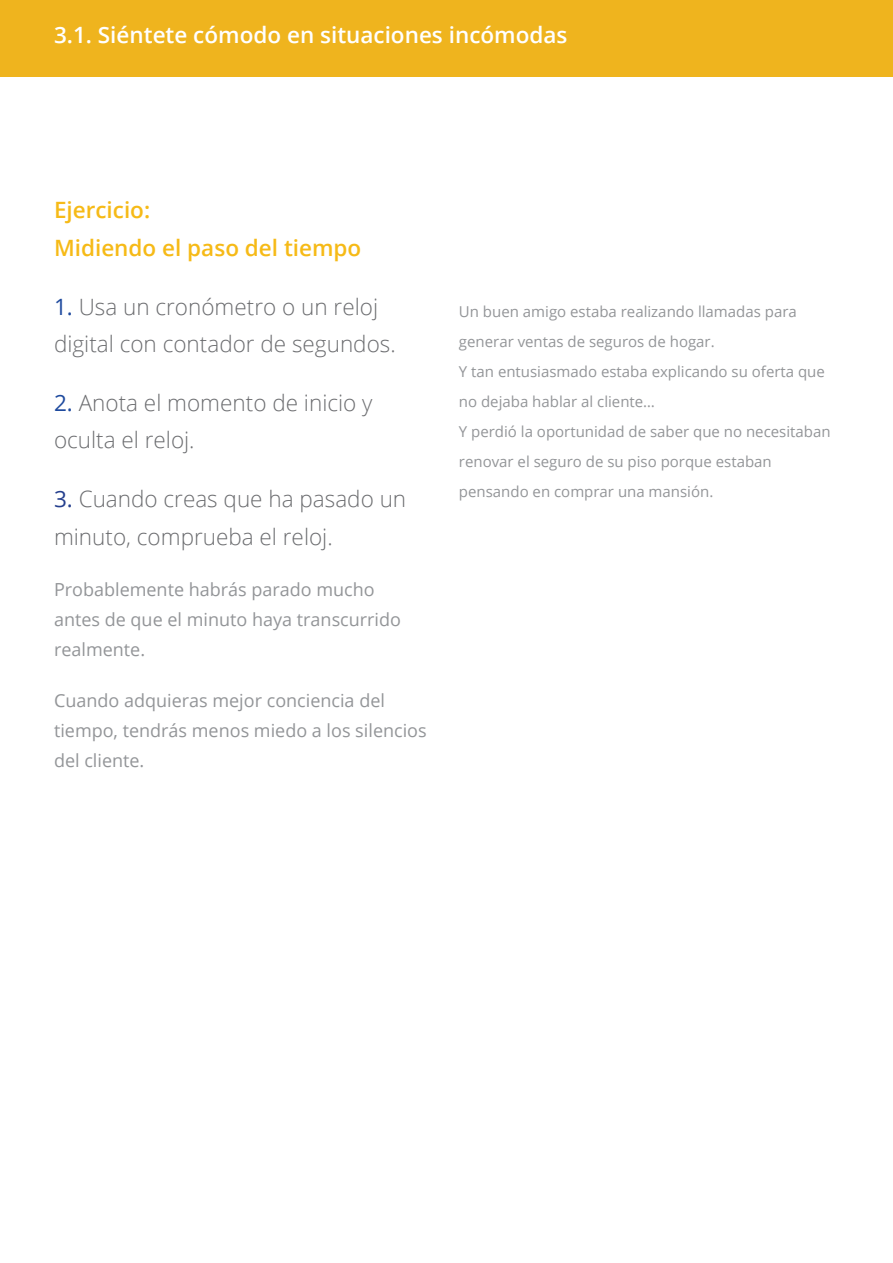
<style>
.page{position:relative;width:893px;height:1263px;background:#fff}
.page>*{position:absolute;margin:0;border:0;box-sizing:border-box;transform-origin:0 0}
.entrada{font:300 22.5px/37.5px "Open Sans";color:#6c6d70}
.t1{font:600 22.5px "Open Sans";color:#fff}
.entrada-2{font:600 22.5px/37.5px "Open Sans";color:#f6ba17}
.t2{font:18px/30px "Open Sans";color:#939598}
.t3{font:15px/30px "Open Sans";color:#939598}
.s1{font-weight:400;color:#1e4a9e}
.s2{font-weight:400;color:#253f8e}
</style>
<div class="page">
<div style="left:0;top:0;width:893px;height:77px;background:#efb41e"></div>
<p class="t1" style="left:54px;top:19px;width:515px">3.1. Siéntete cómodo en situaciones incómodas</p>
<p class="entrada-2" style="left:54px;top:191px;width:309px">Ejercicio:<br>Midiendo el paso del tiempo</p>
<p class="entrada" style="left:54px;top:287px;width:343px"><span class="s1">1.</span> Usa un cronómetro o un reloj digital con contador de segundos.</p>
<p class="entrada" style="left:54px;top:383px;width:320px"><span class="s1">2.</span> Anota el momento de inicio y oculta el reloj.</p>
<p class="entrada" style="left:54px;top:479px;width:354px"><span class="s2">3.</span> Cuando creas que ha pasado un minuto, comprueba el reloj.</p>
<p class="t2" style="left:54px;top:574px;width:349px">Probablemente habrás parado mucho antes de que el minuto haya transcurrido realmente.</p>
<p class="t2" style="left:54px;top:685px;width:374px">Cuando adquieras mejor conciencia del tiempo, tendrás menos miedo a los silencios del cliente.</p>
<p class="t3" style="left:459px;top:296px;width:373px">Un buen amigo estaba realizando llamadas para generar ventas de seguros de hogar.<br>Y tan entusiasmado estaba explicando su oferta que no dejaba hablar al cliente…<br>Y perdió la oportunidad de saber que no necesitaban renovar el seguro de su piso porque estaban pensando en comprar una mansión.</p>
</div>
